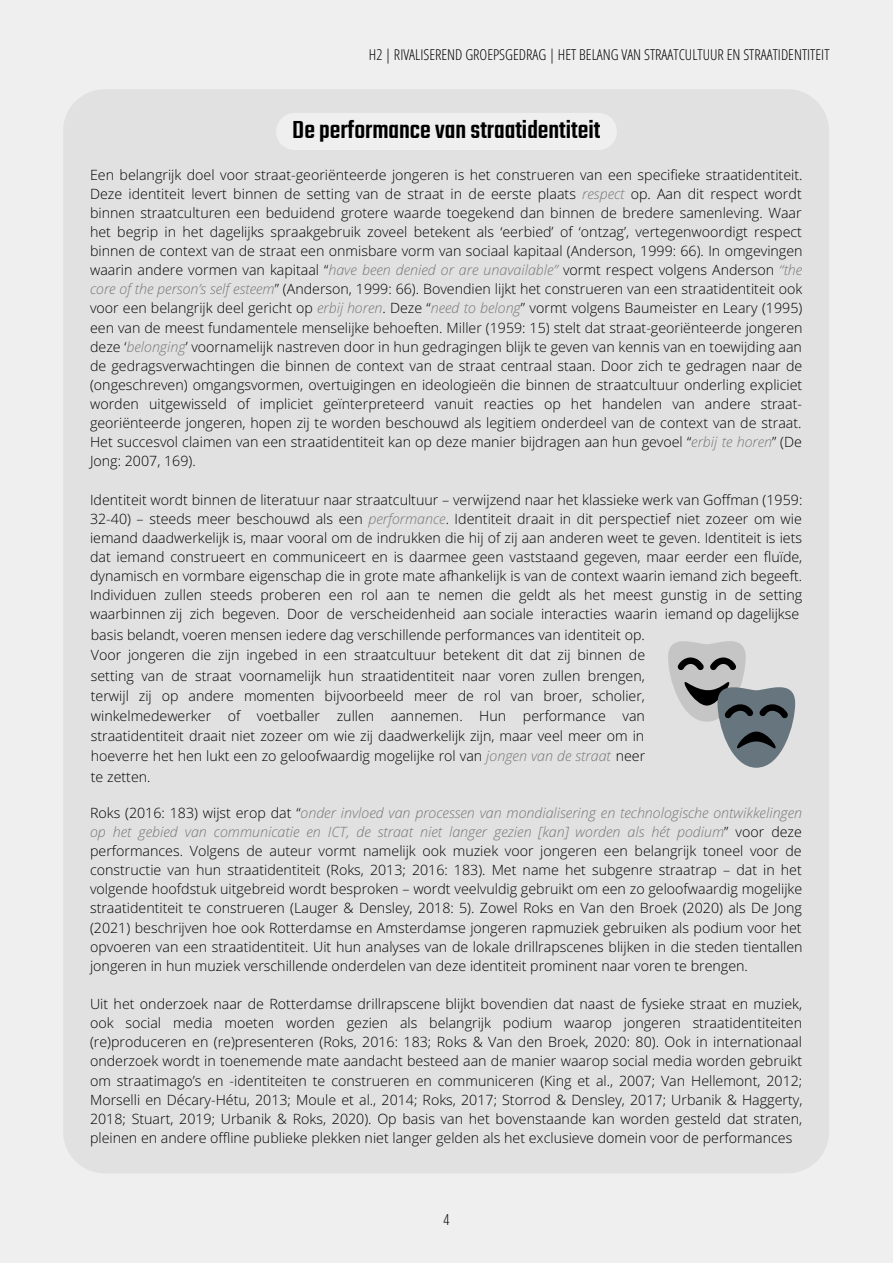
<style>
.page{position:relative;width:893px;height:1264px;background:#fff}
.page>*{position:absolute;margin:0;border:0;box-sizing:border-box;transform-origin:0 0}
.t1{font:500 27px "Teko";color:#000}
.t2{font:300 15px "Open Sans Hebrew Condensed";color:#000}
.t3{font:300 14.25px/19px "Open Sans Hebrew";color:#000;text-align:justify}
.s1{font-style:italic;color:#767676}
</style>
<div class="page">
<div style="left:0;top:0;width:892px;height:1262px;background:#efefef"></div>
<div style="left:63px;top:89px;width:766px;height:1084px;background:#e1e1e1"></div>
<svg style="left:276px;top:113px;width:341px;height:37px"></svg>
<svg style="left:668px;top:631px;width:127px;height:136px"></svg>
<p class="t2" style="left:369px;top:44px;width:462px">H2 | RIVALISEREND GROEPSGEDRAG | HET BELANG VAN STRAATCULTUUR EN STRAATIDENTITEIT</p>
<h1 class="t1" style="left:292px;top:112px;width:309px">De performance van straatidentiteit</h1>
<p class="t3" style="left:90px;top:165px;width:714px">Een belangrijk doel voor straat-georiënteerde jongeren is het construeren van een specifieke straatidentiteit.<br>Deze identiteit levert binnen de setting van de straat in de eerste plaats <span class="s1">respect</span> op. Aan dit respect wordt binnen straatculturen een beduidend grotere waarde toegekend dan binnen de bredere samenleving. Waar het begrip in het dagelijks spraakgebruik zoveel betekent als ‘eerbied’ of ‘ontzag’, vertegenwoordigt respect binnen de context van de straat een onmisbare vorm van sociaal kapitaal (Anderson, 1999: 66). In omgevingen waarin andere vormen van kapitaal “<span class="s1">have been denied or are unavailable”</span> vormt respect volgens Anderson <span class="s1">“the core of the person’s self esteem</span>” (Anderson, 1999: 66). Bovendien lijkt het construeren van een straatidentiteit ook voor een belangrijk deel gericht op <span class="s1">erbij horen</span>. Deze “<span class="s1">need to belong</span>” vormt volgens Baumeister en Leary (1995) een van de meest fundamentele menselijke behoeften. Miller (1959: 15) stelt dat straat-georiënteerde jongeren deze ‘<span class="s1">belonging</span>’ voornamelijk nastreven door in hun gedragingen blijk te geven van kennis van en toewijding aan de gedragsverwachtingen die binnen de context van de straat centraal staan. Door zich te gedragen naar de (ongeschreven) omgangsvormen, overtuigingen en ideologieën die binnen de straatcultuur onderling expliciet worden uitgewisseld of impliciet geïnterpreteerd vanuit reacties op het handelen van andere straat&shy;georiënteerde jongeren, hopen zij te worden beschouwd als legitiem onderdeel van de context van de straat.<br>Het succesvol claimen van een straatidentiteit kan op deze manier bijdragen aan hun gevoel “<span class="s1">erbij te horen</span>” (De Jong: 2007, 169).</p>
<p class="t3" style="left:90px;top:489px;width:713px">Identiteit wordt binnen de literatuur naar straatcultuur – verwijzend naar het klassieke werk van Goffman (1959:<br>32-40) – steeds meer beschouwd als een <span class="s1">performance</span>. Identiteit draait in dit perspectief niet zozeer om wie iemand daadwerkelijk is, maar vooral om de indrukken die hij of zij aan anderen weet te geven. Identiteit is iets dat iemand construeert en communiceert en is daarmee geen vaststaand gegeven, maar eerder een fluïde, dynamisch en vormbare eigenschap die in grote mate afhankelijk is van de context waarin iemand zich begeeft.<br>Individuen zullen steeds proberen een rol aan te nemen die geldt als het meest gunstig in de setting waarbinnen zij zich begeven. Door de verscheidenheid aan sociale interacties waarin iemand op dagelijkse</p>
<p class="t3" style="left:91px;top:624px;width:556px;line-height:20.2px">basis belandt, voeren mensen iedere dag verschillende performances van identiteit op.<br>Voor jongeren die zijn ingebed in een straatcultuur betekent dit dat zij binnen de setting van de straat voornamelijk hun straatidentiteit naar voren zullen brengen, terwijl zij op andere momenten bijvoorbeeld meer de rol van broer, scholier, winkelmedewerker of voetballer zullen aannemen. Hun performance van straatidentiteit draait niet zozeer om wie zij daadwerkelijk zijn, maar veel meer om in hoeverre het hen lukt een zo geloofwaardig mogelijke rol van <span class="s1">jongen van de straat</span> neer te zetten.</p>
<p class="t3" style="left:90px;top:802px;width:714px">Roks (2016: 183) wijst erop dat “<span class="s1">onder invloed van processen van mondialisering en technologische ontwikkelingen op het gebied van communicatie en ICT, de straat niet langer gezien [kan] worden als hét podium</span>” voor deze performances. Volgens de auteur vormt namelijk ook muziek voor jongeren een belangrijk toneel voor de constructie van hun straatidentiteit (Roks, 2013; 2016: 183). Met name het subgenre straatrap – dat in het volgende hoofdstuk uitgebreid wordt besproken – wordt veelvuldig gebruikt om een zo geloofwaardig mogelijke straatidentiteit te construeren (Lauger &amp; Densley, 2018: 5). Zowel Roks en Van den Broek (2020) als De Jong (2021) beschrijven hoe ook Rotterdamse en Amsterdamse jongeren rapmuziek gebruiken als podium voor het opvoeren van een straatidentiteit. Uit hun analyses van de lokale drillrapscenes blijken in die steden tientallen jongeren in hun muziek verschillende onderdelen van deze identiteit prominent naar voren te brengen.</p>
<p class="t3" style="left:90px;top:994px;width:713px">Uit het onderzoek naar de Rotterdamse drillrapscene blijkt bovendien dat naast de fysieke straat en muziek, ook social media moeten worden gezien als belangrijk podium waarop jongeren straatidentiteiten (re)produceren en (re)presenteren (Roks, 2016: 183; Roks &amp; Van den Broek, 2020: 80). Ook in internationaal onderzoek wordt in toenemende mate aandacht besteed aan de manier waarop social media worden gebruikt om straatimago’s en -identiteiten te construeren en communiceren (King et al., 2007; Van Hellemont, 2012; Morselli en Décary-Hétu, 2013; Moule et al., 2014; Roks, 2017; Storrod &amp; Densley, 2017; Urbanik &amp; Haggerty, 2018; Stuart, 2019; Urbanik &amp; Roks, 2020). Op basis van het bovenstaande kan worden gesteld dat straten, pleinen en andere offline publieke plekken niet langer gelden als het exclusieve domein voor de performances</p>
<p class="t2" style="left:443px;top:1209px;width:7px">4</p>
</div>
